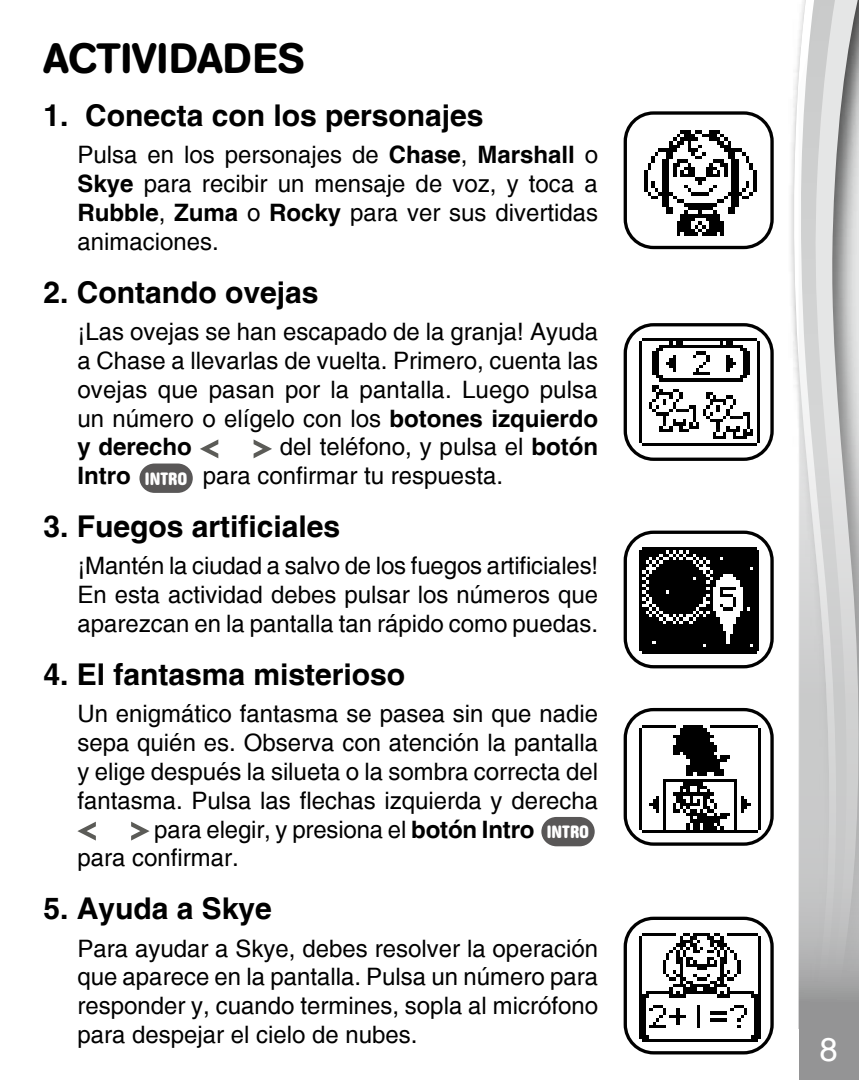
<style>
.page{position:relative;width:859px;height:1080px;background:#fff}
.page>*{position:absolute;margin:0;border:0;box-sizing:border-box;transform-origin:0 0}
.t1{font:500 42px "AG Book Rounded";color:#000}
.t2{font:700 30px "Helvetica";color:#000}
.t3{font:27px "Helvetica";color:#fff}
.t4{font:24px/28.8px "Helvetica";color:#000;text-align:justify}
.s1{font-weight:700}
.s2{font-family:"AG Book Rounded Condensed";font-weight:700;font-size:17.7px;color:#fff}
.s3{font-size:33px}
</style>
<div class="page">
<svg style="left:793px;top:39px;width:6px;height:990px"></svg>
<svg style="left:799px;top:0;width:60px;height:1080px;background:#c7c8c8"></svg>
<svg style="left:200px;top:439px;width:18px;height:19px"></svg>
<svg style="left:254px;top:439px;width:18px;height:19px"></svg>
<div style="left:139px;top:464px;width:54px;height:29px;background:#595757;border-radius:15px"></div>
<svg style="left:77px;top:822px;width:19px;height:19px"></svg>
<svg style="left:131px;top:822px;width:19px;height:19px"></svg>
<div style="left:541px;top:817px;width:54px;height:29px;background:#595757;border-radius:15px"></div>
<img style="left:639px;top:725px;width:122px;height:108px">
<div style="left:624px;top:708px;width:150px;height:138px;border:3px solid #000;border-radius:28px"></div>
<img style="left:644px;top:130px;width:113px;height:106px">
<div style="left:624px;top:111px;width:150px;height:138px;border:3px solid #000;border-radius:28px"></div>
<img style="left:639px;top:547px;width:120px;height:106px">
<div style="left:624px;top:531px;width:150px;height:137px;border:3px solid #000;border-radius:28px"></div>
<img style="left:639px;top:339px;width:120px;height:106px">
<div style="left:624px;top:323px;width:150px;height:138px;border:3px solid #000;border-radius:28px"></div>
<img style="left:639px;top:934px;width:122px;height:108px">
<div style="left:624px;top:917px;width:150px;height:137px;border:3px solid #000;border-radius:28px"></div>
<h1 class="t1" style="left:43px;top:34px;width:262px">ACTIVIDADES</h1>
<p class="t2" style="left:43px;top:97px;width:442px">1. Conecta con los personajes</p>
<p class="t4" style="left:77px;top:141px;width:522px">Pulsa en los personajes de <span class="s1">Chase</span>, <span class="s1">Marshall</span> o <span class="s1">Skye</span> para recibir un mensaje de voz, y toca a <span class="s1">Rubble</span>, <span class="s1">Zuma</span> o <span class="s1">Rocky</span> para ver sus divertidas animaciones.</p>
<p class="t2" style="left:43px;top:274px;width:277px">2. Contando ovejas</p>
<p class="t4" style="left:77px;top:317px;width:522px">¡Las ovejas se han escapado de la granja! Ayuda a Chase a llevarlas de vuelta. Primero, cuenta las ovejas que pasan por la pantalla. Luego pulsa un número o elígelo con los <span class="s1">botones izquierdo y derecho</span></p>
<p class="t4" style="left:77px;top:433px;width:522px;text-indent:203px">del teléfono, y pulsa el <span class="s1">botón<br>Intro</span> <span class="s2">INTRO</span> para confirmar tu respuesta.</p>
<p class="t2" style="left:43px;top:508px;width:298px">3. Fuegos artificiales</p>
<p class="t4" style="left:77px;top:552px;width:522px">¡Mantén la ciudad a salvo de los fuegos artificiales!<br>En esta actividad debes pulsar los números que aparezcan en la pantalla tan rápido como puedas.</p>
<p class="t2" style="left:43px;top:656px;width:363px">4. El fantasma misterioso</p>
<p class="t4" style="left:77px;top:700px;width:522px">Un enigmático fantasma se pasea sin que nadie</p>
<p class="t4" style="left:77px;top:729px;width:522px">sepa quién es. Observa con atención la pantalla</p>
<p class="t4" style="left:77px;top:757px;width:522px">y elige después la silueta o la sombra correcta del</p>
<p class="t4" style="left:77px;top:786px;width:522px">fantasma. Pulsa las flechas izquierda y derecha</p>
<p class="t4" style="left:154px;top:815px;width:436px">para elegir, y presiona el <span class="s1">botón Intro</span> <span class="s2">INTRO</span></p>
<p class="t4" style="left:77px;top:844px;width:163px">para confirmar.</p>
<p class="t2" style="left:43px;top:890px;width:230px">5. Ayuda a Skye</p>
<p class="t4" style="left:77px;top:934px;width:522px">Para ayudar a Skye, debes resolver la operación que aparece en la pantalla. Pulsa un número para responder y, cuando termines, sopla al micrófono para despejar el cielo de nubes.</p>
<p class="t3" style="left:820px;top:1022px;width:25px">8<span class="s3">8</span></p>
</div>
